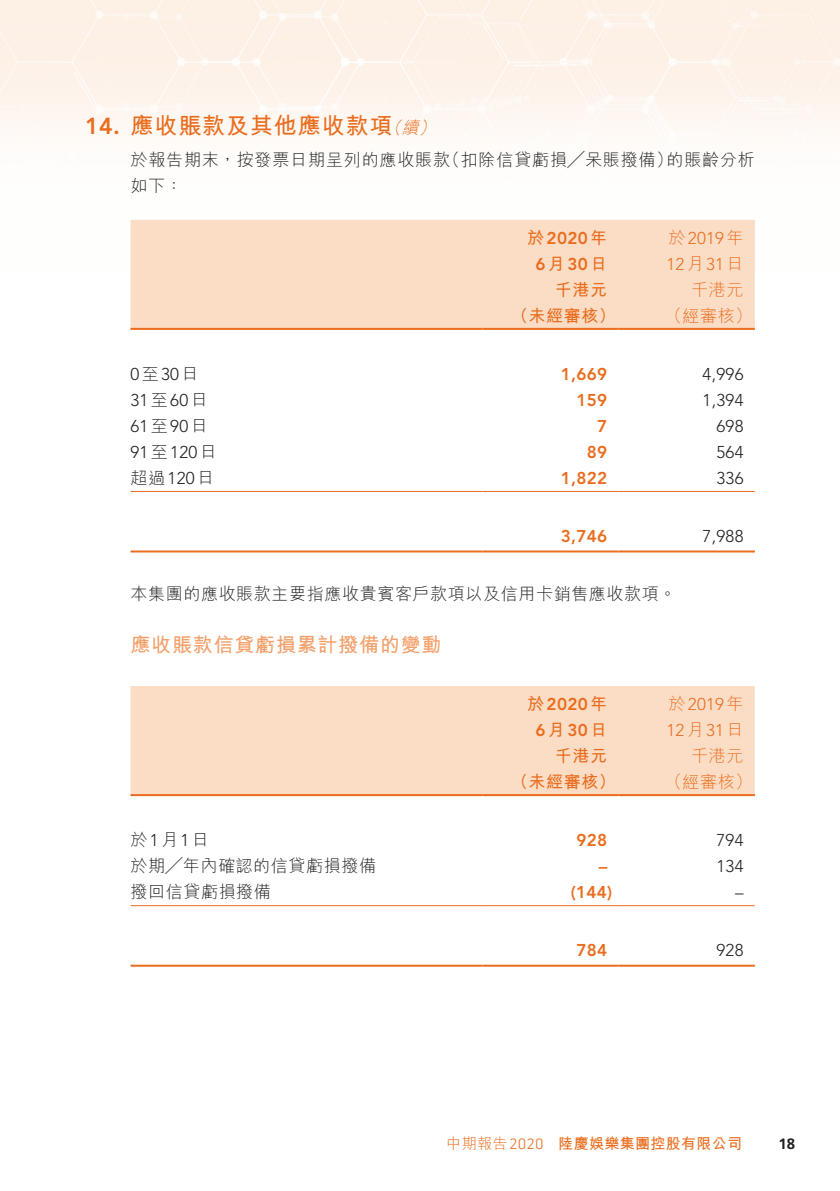
<style>
.page{position:relative;width:840px;height:1191px;background:#fff}
.page>*{position:absolute;margin:0;border:0;box-sizing:border-box;transform-origin:0 0}
._01_H1{font:700 23px "M Hei HK";letter-spacing:.04em;color:#ea6d1f}
._01_H1-2{font:800 23px "Avenir LT Std";color:#ea6d1f}
._02_H2{font:700 20px "M Hei HK";letter-spacing:.04em;color:#f3a16c}
._00_txt{font:300 17px/26px "M Hei HK";letter-spacing:.035em;color:#231f20}
._50_Table_txt{font:300 17px "Avenir LT Std";letter-spacing:.015em;color:#231f20}
._50_Table_txt-2{font:800 17px "Avenir LT Std";letter-spacing:.02em;color:#ea6d1f}
._50_Table_txt-3{font:300 17px "M Hei HK";letter-spacing:.035em;color:#231f20}
._50_Table_txt-4{font:300 17px "Avenir LT Std";letter-spacing:.015em;color:#ea6d1f}
._50_Table_txt-5{font:700 17px "M Hei HK";letter-spacing:.04em;color:#ea6d1f}
._50_Table_txt-6{font:300 17px "M Hei HK";letter-spacing:.035em;color:#ea6d1f}
._01_H1-3{font:italic 300 17px "M Hei HK";color:#ea6d1f}
.t1{font:700 15px "M Hei HK";letter-spacing:.02em;color:#ea6d1f}
.t2{font:300 15px "M Hei HK";color:#ea6d1f}
.t3{font:700 15px "Frutiger LT Std";color:#231f20}
.s1{font-family:"M Hei HK";font-weight:700}
.s2{font-family:"M Hei HK"}
.s3{font-family:"Avenir LT Std"}
.s4{font-family:"Battersea"}
</style>
<div class="page">
<img style="left:0;top:0;width:839px;height:967px">
<div style="left:130px;top:220px;width:624px;height:108px;background:#fbddc5"></div>
<hr style="left:130px;top:328px;width:352px;height:2px;background:#ea6d1f">
<hr style="left:482px;top:328px;width:136px;height:2px;background:#ea6d1f">
<hr style="left:618px;top:328px;width:136px;height:2px;background:#ea6d1f">
<hr style="left:130px;top:491px;width:352px;height:1px;background:#ea6d1f">
<hr style="left:482px;top:491px;width:136px;height:1px;background:#ea6d1f">
<hr style="left:618px;top:491px;width:136px;height:1px;background:#ea6d1f">
<hr style="left:130px;top:550px;width:352px;height:2px;background:#ea6d1f">
<hr style="left:482px;top:550px;width:136px;height:2px;background:#ea6d1f">
<hr style="left:618px;top:550px;width:136px;height:2px;background:#ea6d1f">
<div style="left:130px;top:686px;width:624px;height:108px;background:#fbddc5"></div>
<hr style="left:130px;top:794px;width:352px;height:2px;background:#ea6d1f">
<hr style="left:482px;top:794px;width:136px;height:2px;background:#ea6d1f">
<hr style="left:618px;top:794px;width:136px;height:2px;background:#ea6d1f">
<hr style="left:130px;top:905px;width:352px;height:1px;background:#ea6d1f">
<hr style="left:482px;top:905px;width:136px;height:1px;background:#ea6d1f">
<hr style="left:618px;top:905px;width:136px;height:1px;background:#ea6d1f">
<hr style="left:130px;top:964px;width:352px;height:2px;background:#ea6d1f">
<hr style="left:482px;top:964px;width:136px;height:2px;background:#ea6d1f">
<hr style="left:618px;top:964px;width:136px;height:2px;background:#ea6d1f">
<p class="_01_H1-2" style="left:85px;top:112px;width:36px">14.</p>
<p class="_01_H1" style="left:130px;top:109px;width:263px">應收賬款及其他應收款項</p>
<p class="_01_H1-3" style="left:401px;top:119px;width:22px">續</p>
<p class="_01_H1-3" style="left:384px;top:119px;width:22px">（</p>
<p class="_01_H1-3" style="left:419px;top:119px;width:22px">(</p>
<p class="_00_txt" style="left:443px;top:146px;width:231px">（扣除信貸虧損╱呆賬撥備）</p>
<p class="_00_txt" style="left:130px;top:146px;width:321px">於報告期末，按發票日期呈列的應收賬款如下：</p>
<p class="_00_txt" style="left:666px;top:146px;width:90px">的賬齡分析</p>
<p class="_50_Table_txt-2" style="left:527px;top:228px;width:82px"><span class="s1">於</span>2020<span class="s1">年</span></p>
<p class="_50_Table_txt-2" style="left:535px;top:254px;width:73px">6<span class="s1">月</span>30<span class="s1">日</span></p>
<p class="_50_Table_txt-5" style="left:554px;top:277px;width:54px">千港元</p>
<p class="_50_Table_txt-5" style="left:511px;top:303px;width:106px">（未經審核）</p>
<p class="_50_Table_txt-4" style="left:668px;top:228px;width:76px"><span class="s2">於</span>2019<span class="s2">年</span></p>
<p class="_50_Table_txt-4" style="left:666px;top:254px;width:79px">12<span class="s2">月</span>31<span class="s2">日</span></p>
<p class="_50_Table_txt-6" style="left:690px;top:281px;width:54px">千港元</p>
<p class="_50_Table_txt-6" style="left:664px;top:307px;width:88px">（經審核(</p>
<p class="_50_Table_txt" style="left:130px;top:364px;width:69px">0<span class="s2">至</span>30<span class="s2">日</span></p>
<p class="_50_Table_txt-2" style="left:560px;top:364px;width:48px">1,669</p>
<p class="_50_Table_txt" style="left:702px;top:364px;width:42px">4,996</p>
<p class="_50_Table_txt" style="left:130px;top:390px;width:79px">31<span class="s2">至</span>60<span class="s2">日</span></p>
<p class="_50_Table_txt-2" style="left:576px;top:390px;width:32px">159</p>
<p class="_50_Table_txt" style="left:702px;top:390px;width:42px">1,394</p>
<p class="_50_Table_txt" style="left:130px;top:416px;width:79px">61<span class="s2">至</span>90<span class="s2">日</span></p>
<p class="_50_Table_txt-2" style="left:597px;top:416px;width:12px">7</p>
<p class="_50_Table_txt" style="left:716px;top:416px;width:29px">698</p>
<p class="_50_Table_txt" style="left:130px;top:442px;width:88px">91<span class="s2">至</span>120<span class="s2">日</span></p>
<p class="_50_Table_txt-2" style="left:586px;top:442px;width:22px">89</p>
<p class="_50_Table_txt" style="left:716px;top:442px;width:29px">564</p>
<p class="_50_Table_txt-3" style="left:130px;top:469px;width:85px">超過<span class="s3">120</span>日</p>
<p class="_50_Table_txt-2" style="left:560px;top:468px;width:48px">1,822</p>
<p class="_50_Table_txt" style="left:716px;top:468px;width:29px">336</p>
<p class="_50_Table_txt-2" style="left:560px;top:526px;width:48px">3,746</p>
<p class="_00_txt" style="left:130px;top:580px;width:547px">本集團的應收賬款主要指應收貴賓客戶款項以及信用卡銷售應收款項。</p>
<p class="_02_H2" style="left:130px;top:630px;width:312px">應收賬款信貸虧損累計撥備的變動</p>
<p class="_50_Table_txt" style="left:702px;top:526px;width:42px">7,988</p>
<p class="_50_Table_txt-2" style="left:527px;top:694px;width:82px"><span class="s1">於</span>2020<span class="s1">年</span></p>
<p class="_50_Table_txt-2" style="left:535px;top:720px;width:73px">6<span class="s1">月</span>30<span class="s1">日</span></p>
<p class="_50_Table_txt-5" style="left:554px;top:743px;width:54px">千港元</p>
<p class="_50_Table_txt-4" style="left:668px;top:694px;width:76px"><span class="s2">於</span>2019<span class="s2">年</span></p>
<p class="_50_Table_txt-4" style="left:666px;top:720px;width:79px">12<span class="s2">月</span>31<span class="s2">日</span></p>
<p class="_50_Table_txt-6" style="left:690px;top:747px;width:54px">千港元</p>
<p class="_50_Table_txt-5" style="left:511px;top:769px;width:106px">（未經審核）</p>
<p class="_50_Table_txt-6" style="left:664px;top:773px;width:88px">（經審核(</p>
<p class="_50_Table_txt-3" style="left:130px;top:831px;width:80px">於<span class="s3">1</span>月<span class="s3">1</span>日</p>
<p class="_50_Table_txt-2" style="left:576px;top:830px;width:32px">928</p>
<p class="_50_Table_txt" style="left:716px;top:830px;width:29px">794</p>
<p class="_50_Table_txt-3" style="left:130px;top:857px;width:247px">於期╱年內確認的信貸虧損撥備</p>
<p class="_50_Table_txt-2" style="left:598px;top:856px;width:10px">–</p>
<p class="_50_Table_txt" style="left:716px;top:856px;width:29px">134</p>
<p class="_50_Table_txt-3" style="left:130px;top:883px;width:142px">撥回信貸虧損撥備</p>
<p class="_50_Table_txt-2" style="left:570px;top:882px;width:43px">)144(</p>
<p class="_50_Table_txt" style="left:734px;top:882px;width:10px">–</p>
<p class="_50_Table_txt-2" style="left:576px;top:940px;width:32px">784</p>
<p class="_50_Table_txt" style="left:716px;top:940px;width:29px">928</p>
<p class="t2" style="left:446px;top:1136px;width:98px">中期報告<span class="s4">2020</span></p>
<p class="t1" style="left:558px;top:1133px;width:185px">陸慶娛樂集團控股有限公司</p>
<p class="t3" style="left:778px;top:1135px;width:18px">18</p>
</div>
